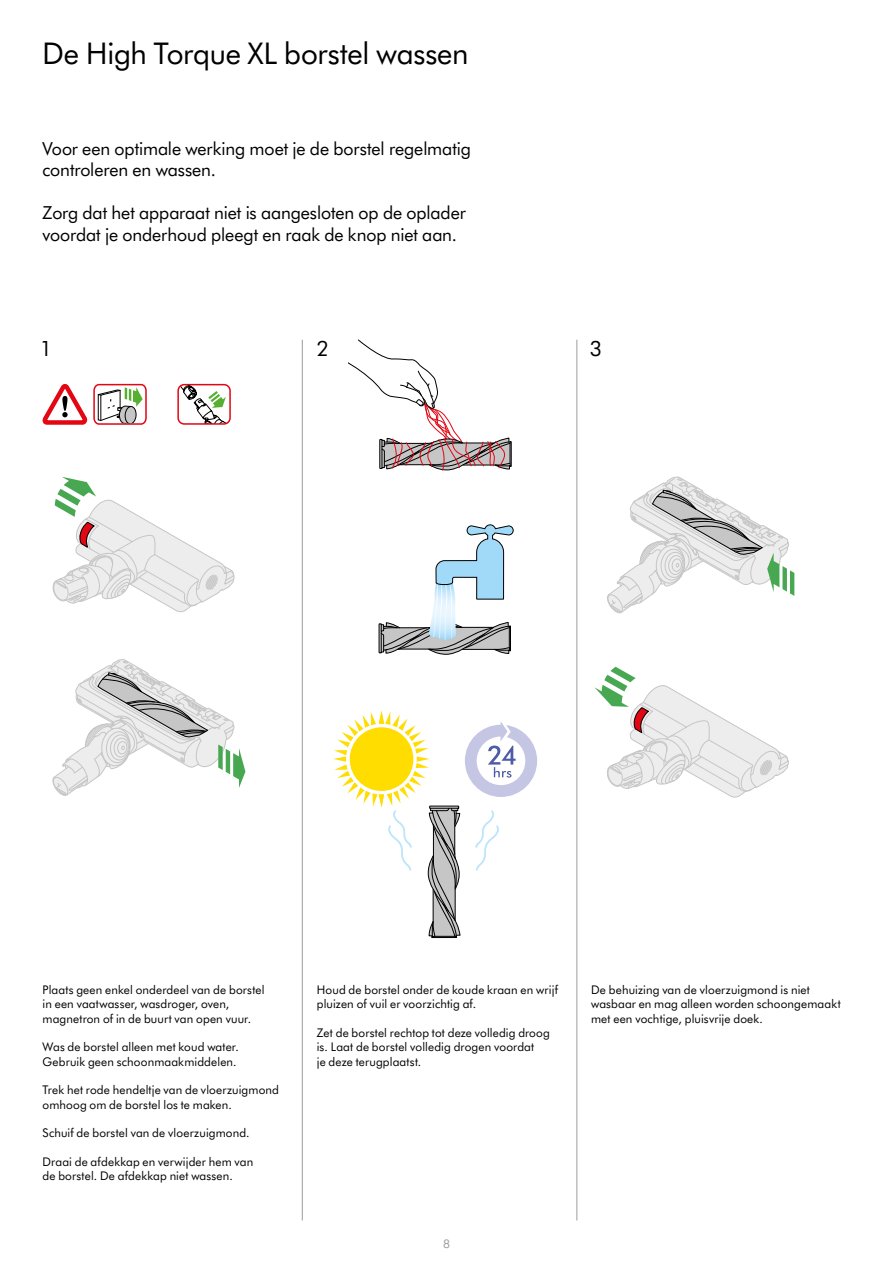
<style>
.page{position:relative;width:893px;height:1263px;background:#fff}
.page>*{position:absolute;margin:0;border:0;box-sizing:border-box;transform-origin:0 0}
._358_Title_Green{font:30px "Dyson Futura";letter-spacing:-.005em;color:#000}
.Body_Copy{font:21px "Dyson Futura";color:#000}
.Text_-_body{font:18px/21.6px "Dyson Futura";letter-spacing:-.005em;color:#000}
.Text_-_body-2{font:12px/14.4px "Dyson Futura";letter-spacing:.015em;color:#000}
.t1{font:12px "Dyson Futura";color:#9d9d9c}
</style>
<div class="page">
<svg style="left:349px;top:339px;width:163px;height:132px"></svg>
<svg style="left:378px;top:524px;width:136px;height:131px"></svg>
<svg style="left:333px;top:711px;width:204px;height:227px"></svg>
<hr style="left:302px;top:340px;width:1px;height:880px;background:#9d9d9c">
<hr style="left:576px;top:340px;width:1px;height:880px;background:#9d9d9c">
<svg style="left:42px;top:383px;width:105px;height:42px"></svg>
<div style="left:177px;top:384px;width:54px;height:41px;border:2px solid #e30613;border-radius:6px"></div>
<svg style="left:178px;top:385px;width:52px;height:39px"></svg>
<svg style="left:52px;top:477px;width:183px;height:135px"></svg>
<svg style="left:52px;top:659px;width:193px;height:137px"></svg>
<svg style="left:607px;top:476px;width:187px;height:138px"></svg>
<svg style="left:594px;top:667px;width:195px;height:131px"></svg>
<h2 class="_358_Title_Green" style="left:43px;top:33px;width:428px">De High Torque XL borstel wassen</h2>
<p class="Text_-_body" style="left:43px;top:137px;width:430px">Voor een optimale werking moet je de borstel regelmatig controleren en wassen.</p>
<p class="Text_-_body" style="left:43px;top:201px;width:425px">Zorg dat het apparaat niet is aangesloten op de oplader voordat je onderhoud pleegt en raak de knop niet aan.</p>
<p class="Body_Copy" style="left:40px;top:335px;width:14px">1</p>
<p class="Body_Copy" style="left:317px;top:334px;width:14px">2</p>
<p class="Body_Copy" style="left:590px;top:335px;width:14px">3</p>
<p class="Text_-_body-2" style="left:43px;top:982px;width:224px">Plaats geen enkel onderdeel van de borstel in een vaatwasser, wasdroger, oven, magnetron of in de buurt van open vuur.</p>
<p class="Text_-_body-2" style="left:43px;top:1039px;width:198px">Was de borstel alleen met koud water.<br>Gebruik geen schoonmaakmiddelen.</p>
<p class="Text_-_body-2" style="left:43px;top:1082px;width:238px">Trek het rode hendeltje van de vloerzuigmond omhoog om de borstel los te maken.</p>
<p class="Text_-_body-2" style="left:43px;top:1125px;width:209px">Schuif de borstel van de vloerzuigmond.</p>
<p class="Text_-_body-2" style="left:43px;top:1154px;width:212px">Draai de afdekkap en verwijder hem van de borstel. De afdekkap niet wassen.</p>
<p class="Text_-_body-2" style="left:317px;top:982px;width:243px">Houd de borstel onder de koude kraan en wrijf pluizen of vuil er voorzichtig af.</p>
<p class="Text_-_body-2" style="left:317px;top:1025px;width:235px">Zet de borstel rechtop tot deze volledig droog is. Laat de borstel volledig drogen voordat<br>je deze terugplaatst.</p>
<p class="Text_-_body-2" style="left:591px;top:982px;width:251px">De behuizing van de vloerzuigmond is niet wasbaar en mag alleen worden schoongemaakt met een vochtige, pluisvrije doek.</p>
<p class="t1" style="left:443px;top:1235px;width:8px">8</p>
</div>
